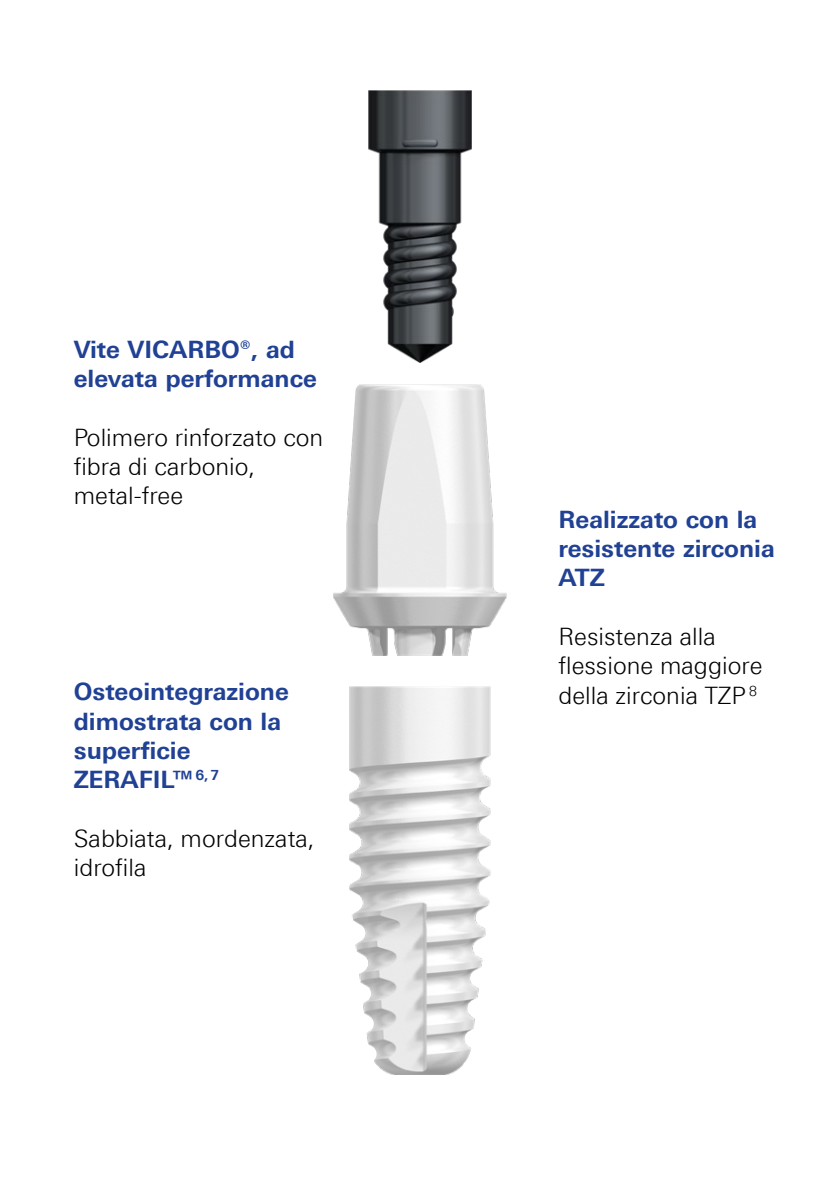
<style>
.page{position:relative;width:840px;height:1191px;background:#fff}
.page>*{position:absolute;margin:0;border:0;box-sizing:border-box;transform-origin:0 0}
.t1{font:700 24px/29.4px "Linotype Univers 630";color:#204194}
.t2{font:300 24px/29.4px "Linotype Univers 330";color:#000}
.t3{font:300 14px "Linotype Univers 330";color:#000}
</style>
<div class="page">
<img style="left:333px;top:385px;width:173px;height:270px">
<img style="left:368px;top:91px;width:103px;height:272px">
<img style="left:349px;top:686px;width:141px;height:389px">
<p class="t1" style="left:74px;top:334px;width:244px">Vite VICARBO®, ad elevata performance</p>
<p class="t2" style="left:74px;top:422px;width:251px">Polimero rinforzato con fibra di carbonio, metal-free</p>
<p class="t1" style="left:558px;top:504px;width:218px">Realizzato con la resistente zirconia<br>ATZ</p>
<p class="t2" style="left:558px;top:621px;width:205px">Resistenza alla flessione maggiore della zirconia TZP</p>
<p class="t1" style="left:74px;top:677px;width:216px">Osteointegrazione</p>
<p class="t3" style="left:748px;top:682px;width:9px">8</p>
<p class="t1" style="left:74px;top:706px;width:209px">dimostrata con la superficie<br>ZERAFIL™<sup>6,7</sup></p>
<p class="t2" style="left:74px;top:823px;width:242px">Sabbiata, mordenzata, idrofila</p>
</div>
